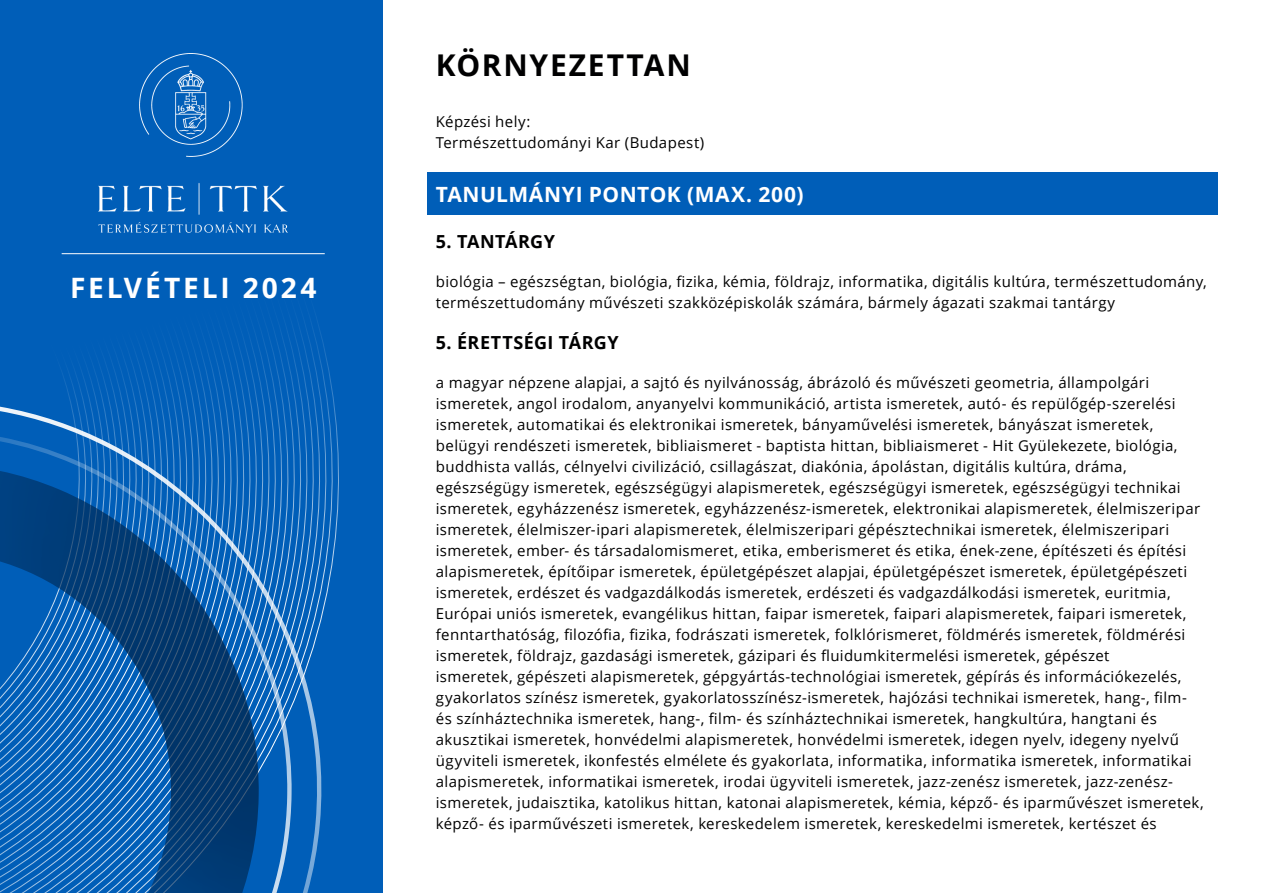
<style>
.page{position:relative;width:1263px;height:893px;background:#fff}
.page>*{position:absolute;margin:0;border:0;box-sizing:border-box;transform-origin:0 0}
.szak{font:700 30px "Open Sans";letter-spacing:.06em;color:#000001}
.t1{font:700 28.05px "Open Sans";letter-spacing:.1em;color:#fff}
.alcím{font:700 21px "Open Sans";letter-spacing:.03em;color:#fff}
.alcím_1{font:700 18px "Open Sans";letter-spacing:.025em;color:#000001}
.t2{font:15px/21px "Open Sans";letter-spacing:.025em;color:#000001}
</style>
<div class="page">
<div style="left:427px;top:173px;width:791px;height:42px;background:#005eb8"></div>
<div style="left:343px;top:0;width:40px;height:893px;background:#005eb8"></div>
<div style="left:0;top:0;width:343px;height:893px;background:#005eb8"></div>
<svg style="left:0;top:407px;width:324px;height:486px;background:#1963ab"></svg>
<img style="left:98px;top:54px;width:190px;height:178px">
<hr style="left:62px;top:253px;width:263px;height:1px;background:#fff">
<p class="t1" style="left:70px;top:268px;width:248px">FELVÉTELI 2024</p>
<p class="szak" style="left:436px;top:44px;width:256px">KÖRNYEZETTAN</p>
<p class="t2" style="left:436px;top:111px;width:270px">Képzési hely:<br>Természettudományi Kar (Budapest)</p>
<p class="alcím" style="left:436px;top:179px;width:369px">TANULMÁNYI PONTOK (MAX. 200)</p>
<p class="alcím_1" style="left:436px;top:229px;width:121px">5. TANTÁRGY</p>
<p class="t2" style="left:436px;top:271px;width:772px">biológia – egészségtan, biológia, fizika, kémia, földrajz, informatika, digitális kultúra, természettudomány, természettudomány művészeti szakközépiskolák számára, bármely ágazati szakmai tantárgy</p>
<p class="alcím_1" style="left:436px;top:329px;width:184px">5. ÉRETTSÉGI TÁRGY</p>
<p class="t2" style="left:436px;top:371px;width:769px">a magyar népzene alapjai, a sajtó és nyilvánosság, ábrázoló és művészeti geometria, állampolgári ismeretek, angol irodalom, anyanyelvi kommunikáció, artista ismeretek, autó- és repülőgép-szerelési ismeretek, automatikai és elektronikai ismeretek, bányaművelési ismeretek, bányászat ismeretek, belügyi rendészeti ismeretek, bibliaismeret - baptista hittan, bibliaismeret - Hit Gyülekezete, biológia, buddhista vallás, célnyelvi civilizáció, csillagászat, diakónia, ápolástan, digitális kultúra, dráma, egészségügy ismeretek, egészségügyi alapismeretek, egészségügyi ismeretek, egészségügyi technikai ismeretek, egyházzenész ismeretek, egyházzenész-ismeretek, elektronikai alapismeretek, élelmiszeripar ismeretek, élelmiszer-ipari alapismeretek, élelmiszeripari gépésztechnikai ismeretek, élelmiszeripari ismeretek, ember- és társadalomismeret, etika, emberismeret és etika, ének-zene, építészeti és építési alapismeretek, építőipar ismeretek, épületgépészet alapjai, épületgépészet ismeretek, épületgépészeti ismeretek, erdészet és vadgazdálkodás ismeretek, erdészeti és vadgazdálkodási ismeretek, euritmia, Európai uniós ismeretek, evangélikus hittan, faipar ismeretek, faipari alapismeretek, faipari ismeretek, fenntarthatóság, filozófia, fizika, fodrászati ismeretek, folklórismeret, földmérés ismeretek, földmérési ismeretek, földrajz, gazdasági ismeretek, gázipari és fluidumkitermelési ismeretek, gépészet<br>ismeretek, gépészeti alapismeretek, gépgyártás-technológiai ismeretek, gépírás és információkezelés, gyakorlatos színész ismeretek, gyakorlatosszínész-ismeretek, hajózási technikai ismeretek, hang-, film&shy;és színháztechnika ismeretek, hang-, film- és színháztechnikai ismeretek, hangkultúra, hangtani és akusztikai ismeretek, honvédelmi alapismeretek, honvédelmi ismeretek, idegen nyelv, idegeny nyelvű ügyviteli ismeretek, ikonfestés elmélete és gyakorlata, informatika, informatika ismeretek, informatikai alapismeretek, informatikai ismeretek, irodai ügyviteli ismeretek, jazz-zenész ismeretek, jazz-zenész&shy;ismeretek, judaisztika, katolikus hittan, katonai alapismeretek, kémia, képző- és iparművészet ismeretek, képző- és iparművészeti ismeretek, kereskedelem ismeretek, kereskedelmi ismeretek, kertészet és</p>
</div>
